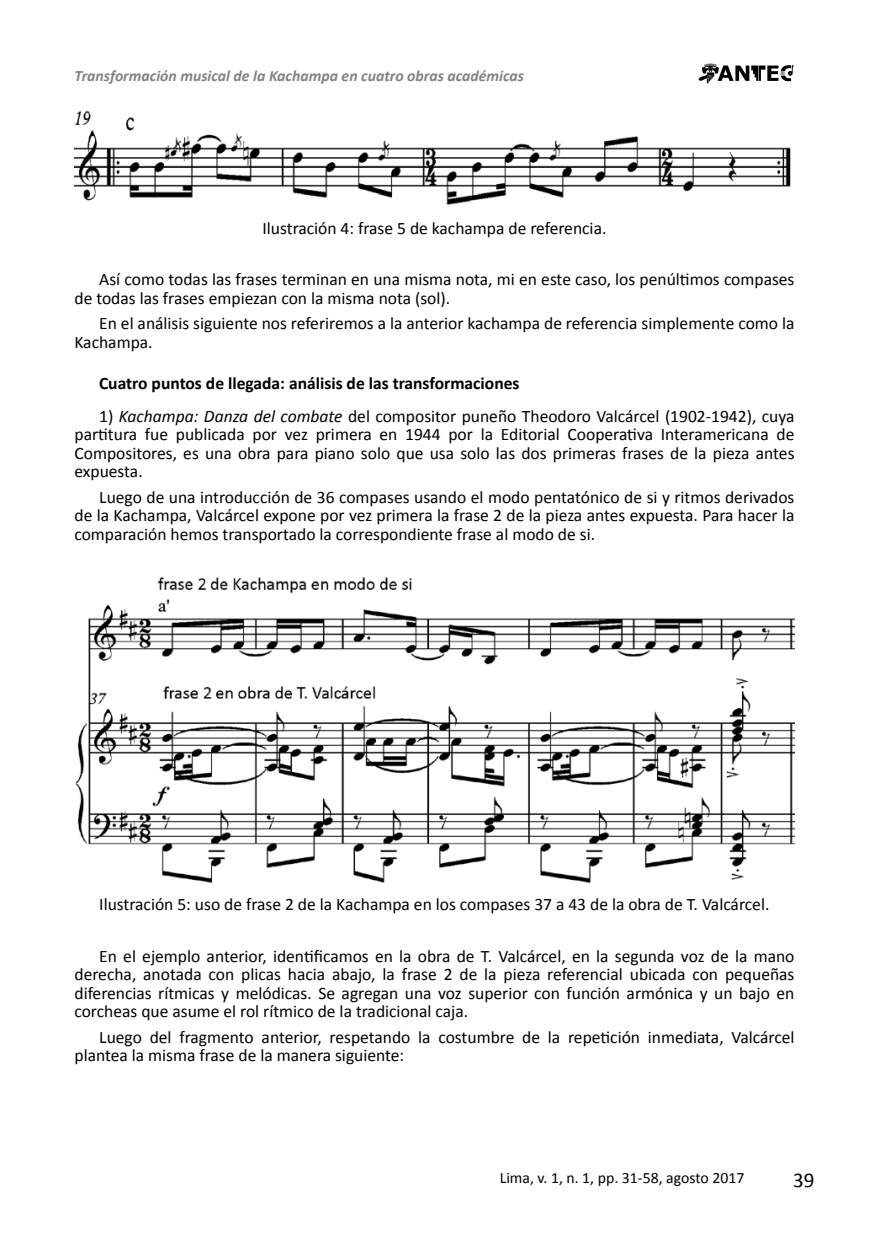
<style>
.page{position:relative;width:869px;height:1241px;background:#fff}
.page>*{position:absolute;margin:0;border:0;box-sizing:border-box;transform-origin:0 0}
.t1{font:21px "Calibri";color:#000}
.t2{font:17.5px/18.4px "Calibri";color:#000}
.t3{font:700 17.5px "Calibri";color:#000}
.t4{font:italic 700 15.75px "Calibri";color:#808285}
.t5{font:15.75px "Calibri";color:#000}
.s1{font-style:italic}
</style>
<div class="page">
<svg style="left:698px;top:63px;width:95px;height:20px"></svg>
<img style="left:74px;top:110px;width:717px;height:95px">
<img style="left:75px;top:577px;width:719px;height:307px">
<p class="t4" style="left:74px;top:65px;width:451px">Transformación musical de la Kachampa en cuatro obras académicas</p>
<p class="t2" style="left:262px;top:219px;width:345px">Ilustración 4: frase 5 de kachampa de referencia.</p>
<p class="t2" style="left:74px;top:270px;width:721px;text-indent:25px">Así como todas las frases terminan en una misma nota, mi en este caso, los penúltimos compases de todas las frases empiezan con la misma nota (sol).</p>
<p class="t2" style="left:74px;top:314px;width:721px;text-indent:25px">En el análisis siguiente nos referiremos a la anterior kachampa de referencia simplemente como la<br>Kachampa.</p>
<p class="t3" style="left:99px;top:370px;width:422px">Cuatro puntos de llegada: análisis de las transformaciones</p>
<p class="t2" style="left:74px;top:406px;width:721px;text-align:justify;text-indent:25px">1) <span class="s1">Kachampa: Danza del combate</span> del compositor puneño Theodoro Valcárcel (1902-1942), cuya partitura fue publicada por vez primera en 1944 por la Editorial Cooperativa Interamericana de Compositores, es una obra para piano solo que usa solo las dos primeras frases de la pieza antes expuesta.</p>
<p class="t2" style="left:74px;top:487px;width:721px;text-align:justify;text-indent:25px">Luego de una introducción de 36 compases usando el modo pentatónico de si y ritmos derivados de la Kachampa, Valcárcel expone por vez primera la frase 2 de la pieza antes expuesta. Para hacer la comparación hemos transportado la correspondiente frase al modo de si.</p>
<p class="t2" style="left:99px;top:894px;width:671px">Ilustración 5: uso de frase 2 de la Kachampa en los compases 37 a 43 de la obra de T. Valcárcel.</p>
<p class="t2" style="left:74px;top:946px;width:721px;text-align:justify;text-indent:25px">En el ejemplo anterior, identificamos en la obra de T. Valcárcel, en la segunda voz de la mano derecha, anotada con plicas hacia abajo, la frase 2 de la pieza referencial ubicada con pequeñas diferencias rítmicas y melódicas. Se agregan una voz superior con función armónica y un bajo en corcheas que asume el rol rítmico de la tradicional caja.</p>
<p class="t2" style="left:74px;top:1027px;width:721px;text-indent:25px">Luego del fragmento anterior, respetando la costumbre de la repetición inmediata, Valcárcel plantea la misma frase de la manera siguiente:</p>
<p class="t5" style="left:499px;top:1166px;width:246px">Lima, v. 1, n. 1, pp. 31-58, agosto 2017</p>
<p class="t1" style="left:792px;top:1165px;width:23px">39</p>
</div>
